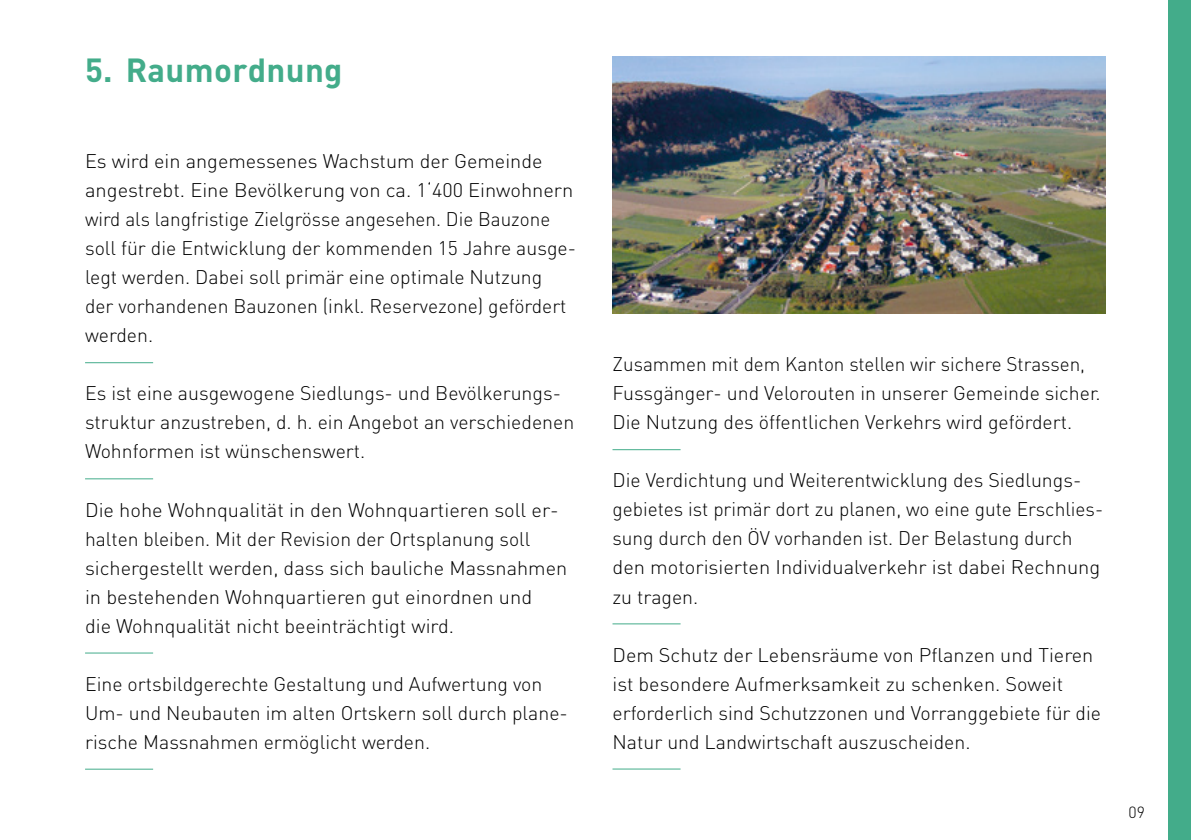
<style>
.page{position:relative;width:1191px;height:840px;background:#fff}
.page>*{position:absolute;margin:0;border:0;box-sizing:border-box;transform-origin:0 0}
.t1{font:700 33px "DIN Pro";letter-spacing:.01em;color:#43ac8a}
.t2{font:300 19.6px/29px "DIN Pro";color:#000}
.t3{font:300 16px "DIN Pro";color:#000}
</style>
<div class="page">
<hr style="left:85px;top:362px;width:68px;height:1px;background:#43ac8a">
<hr style="left:85px;top:478px;width:68px;height:1px;background:#43ac8a">
<hr style="left:85px;top:652px;width:68px;height:1px;background:#43ac8a">
<hr style="left:85px;top:768px;width:68px;height:1px;background:#43ac8a">
<hr style="left:612px;top:449px;width:68px;height:1px;background:#43ac8a">
<hr style="left:612px;top:623px;width:68px;height:1px;background:#43ac8a">
<hr style="left:612px;top:768px;width:68px;height:1px;background:#43ac8a">
<div style="left:1168px;top:0;width:23px;height:839px;background:#43ac8a"></div>
<img style="left:612px;top:57px;width:494px;height:256px">
<h1 class="t1" style="left:85px;top:48px;width:259px">5. Raumordnung</h1>
<p class="t2" style="left:85px;top:146px;width:492px">Es wird ein angemessenes Wachstum der Gemeinde angestrebt. Eine Bevölkerung von ca. 1‘400 Einwohnern wird als langfristige Zielgrösse angesehen. Die Bauzone soll für die Entwicklung der kommenden 15 Jahre ausge&shy;legt werden. Dabei soll primär eine optimale Nutzung<br>der vorhandenen Bauzonen (inkl. Reservezone) gefördert werden.</p>
<p class="t2" style="left:85px;top:378px;width:491px">Es ist eine ausgewogene Siedlungs- und Bevölkerungs&shy;struktur anzustreben, d. h. ein Angebot an verschiedenen<br>Wohnformen ist wünschenswert.</p>
<p class="t2" style="left:85px;top:494px;width:484px">Die hohe Wohnqualität in den Wohnquartieren soll er&shy;halten bleiben. Mit der Revision der Ortsplanung soll sichergestellt werden, dass sich bauliche Massnahmen in bestehenden Wohnquartieren gut einordnen und<br>die Wohnqualität nicht beeinträchtigt wird.</p>
<p class="t2" style="left:85px;top:668px;width:484px">Eine ortsbildgerechte Gestaltung und Aufwertung von<br>Um- und Neubauten im alten Ortskern soll durch plane&shy;rische Massnahmen ermöglicht werden.</p>
<p class="t2" style="left:612px;top:348px;width:490px">Zusammen mit dem Kanton stellen wir sichere Strassen,<br>Fussgänger- und Velorouten in unserer Gemeinde sicher.<br>Die Nutzung des öffentlichen Verkehrs wird gefördert.</p>
<p class="t2" style="left:612px;top:464px;width:492px">Die Verdichtung und Weiterentwicklung des Siedlungs&shy;gebietes ist primär dort zu planen, wo eine gute Erschlies&shy;sung durch den ÖV vorhanden ist. Der Belastung durch den motorisierten Individualverkehr ist dabei Rechnung zu tragen.</p>
<p class="t2" style="left:612px;top:638px;width:490px">Dem Schutz der Lebensräume von Pflanzen und Tieren ist besondere Aufmerksamkeit zu schenken. Soweit erforderlich sind Schutzzonen und Vorranggebiete für die Natur und Landwirtschaft auszuscheiden.</p>
<p class="t3" style="left:1128px;top:801px;width:18px">09</p>
</div>
